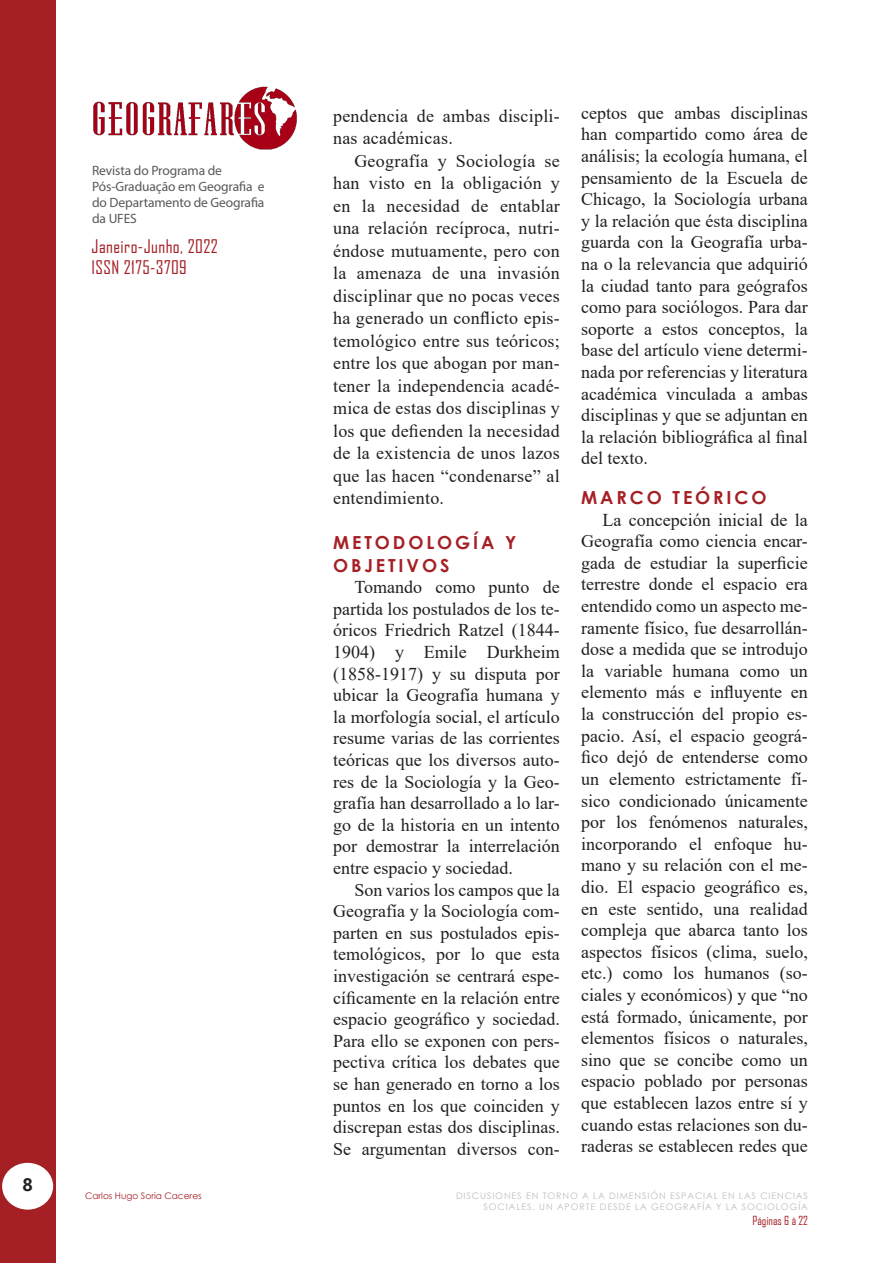
<style>
.page{position:relative;width:893px;height:1263px;background:#fff}
.page>*{position:absolute;margin:0;border:0;box-sizing:border-box;transform-origin:0 0}
.Corpo_do_Texto_Ofici{font:18px/21.6px "Times New Roman";color:#231f20;text-align:justify}
.TÍTULO_CENTURY{font:700 18px/22.5px "Century Gothic";letter-spacing:.16em;color:#a52025}
.t1{font:18px/21.6px "Agency FB";letter-spacing:.025em;color:#a52025}
.t2{font:700 18px "Segoe UI";color:#231f20}
.t3{font:13.5px/16.2px "Myriad Pro";letter-spacing:-.01em;color:#57585a}
.t4{font:12px "Agency FB";color:#a52025}
.t5{font:9px/10.8px "Century Gothic";letter-spacing:.1em;color:#bcbdc0;text-align:right}
.t6{font:9px "Century Gothic";color:#a52025}
</style>
<div class="page">
<div style="left:0;top:0;width:55px;height:1263px;background:#a52025"></div>
<div style="left:3px;top:1163px;width:49px;height:46px;background:#fff;border-radius:50%"></div>
<div style="left:2px;top:1163px;width:51px;height:46px;border:2px solid #fff;border-radius:50%"></div>
<img style="left:93px;top:86px;width:204px;height:64px">
<p class="t3" style="left:92px;top:162px;width:174px">Revista do Programa de<br>Pós-Graduação em Geografia e do Departamento de Geografia da UFES</p>
<p class="t1" style="left:92px;top:235px;width:128px">Janeiro-Junho, 2022<br>ISSN 2175-3709</p>
<p class="t2" style="left:22px;top:1167px;width:12px">8</p>
<p class="t6" style="left:85px;top:1190px;width:118px">Carlos Hugo Soria Caceres</p>
<p class="Corpo_do_Texto_Ofici" style="left:333px;top:104px;width:228px;line-height:22.5px">pendencia de ambas discipli&shy;nas académicas.</p>
<p class="Corpo_do_Texto_Ofici" style="left:333px;top:149px;width:228px;line-height:22.5px;text-indent:21px">Geografía y Sociología se han visto en la obligación y en la necesidad de entablar una relación recíproca, nutri&shy;éndose mutuamente, pero con la amenaza de una invasión disciplinar que no pocas veces ha generado un conflicto epis&shy;temológico entre sus teóricos; entre los que abogan por man&shy;tener la independencia acadé&shy;mica de estas dos disciplinas y los que defienden la necesidad de la existencia de unos lazos que las hacen “condenarse” al entendimiento.</p>
<p class="TÍTULO_CENTURY" style="left:333px;top:530px;width:185px">METODOLOGÍA Y<br>OBJETIVOS</p>
<p class="Corpo_do_Texto_Ofici" style="left:333px;top:576px;width:228px;text-indent:21px">Tomando como punto de partida los postulados de los te&shy;óricos Friedrich Ratzel (1844- 1904) y Emile Durkheim (1858-1917) y su disputa por ubicar la Geografía humana y la morfología social, el artículo resume varias de las corrientes teóricas que los diversos auto&shy;res de la Sociología y la Geo&shy;grafía han desarrollado a lo lar&shy;go de la historia en un intento por demostrar la interrelación entre espacio y sociedad.</p>
<p class="Corpo_do_Texto_Ofici" style="left:333px;top:878px;width:228px;text-indent:21px">Son varios los campos que la Geografía y la Sociología com&shy;parten en sus postulados epis&shy;temológicos, por lo que esta investigación se centrará espe&shy;cíficamente en la relación entre espacio geográfico y sociedad.<br>Para ello se exponen con pers&shy;pectiva crítica los debates que se han generado en torno a los puntos en los que coinciden y discrepan estas dos disciplinas.<br>Se argumentan diversos con-</p>
<p class="Corpo_do_Texto_Ofici" style="left:581px;top:101px;width:228px">ceptos que ambas disciplinas han compartido como área de análisis; la ecología humana, el pensamiento de la Escuela de Chicago, la Sociología urbana y la relación que ésta disciplina guarda con la Geografía urba&shy;na o la relevancia que adquirió la ciudad tanto para geógrafos como para sociólogos. Para dar soporte a estos conceptos, la base del artículo viene determi&shy;nada por referencias y literatura académica vinculada a ambas disciplinas y que se adjuntan en la relación bibliográfica al final del texto.</p>
<p class="TÍTULO_CENTURY" style="left:581px;top:485px;width:187px">MARCO TEÓRICO</p>
<p class="Corpo_do_Texto_Ofici" style="left:581px;top:508px;width:228px;text-indent:21px">La concepción inicial de la Geografía como ciencia encar&shy;gada de estudiar la superficie terrestre donde el espacio era entendido como un aspecto me&shy;ramente físico, fue desarrollán&shy;dose a medida que se introdujo la variable humana como un elemento más e influyente en la construcción del propio es&shy;pacio. Así, el espacio geográ&shy;fico dejó de entenderse como un elemento estrictamente fí&shy;sico condicionado únicamente por los fenómenos naturales, incorporando el enfoque hu&shy;mano y su relación con el me&shy;dio. El espacio geográfico es, en este sentido, una realidad compleja que abarca tanto los aspectos físicos (clima, suelo, etc.) como los humanos (so&shy;ciales y económicos) y que “no está formado, únicamente, por elementos físicos o naturales, sino que se concibe como un espacio poblado por personas que establecen lazos entre sí y cuando estas relaciones son du&shy;raderas se establecen redes que</p>
<p class="t5" style="left:456px;top:1190px;width:353px">DISCUSIONES EN TORNO A LA DIMENSIÓN ESPACIAL EN LAS CIENCIAS<br>SOCIALES. UN APORTE DESDE LA GEOGRAFÍA Y LA SOCIOLOGÍA</p>
<p class="t4" style="left:752px;top:1213px;width:57px">Páginas 6 à 22</p>
</div>
